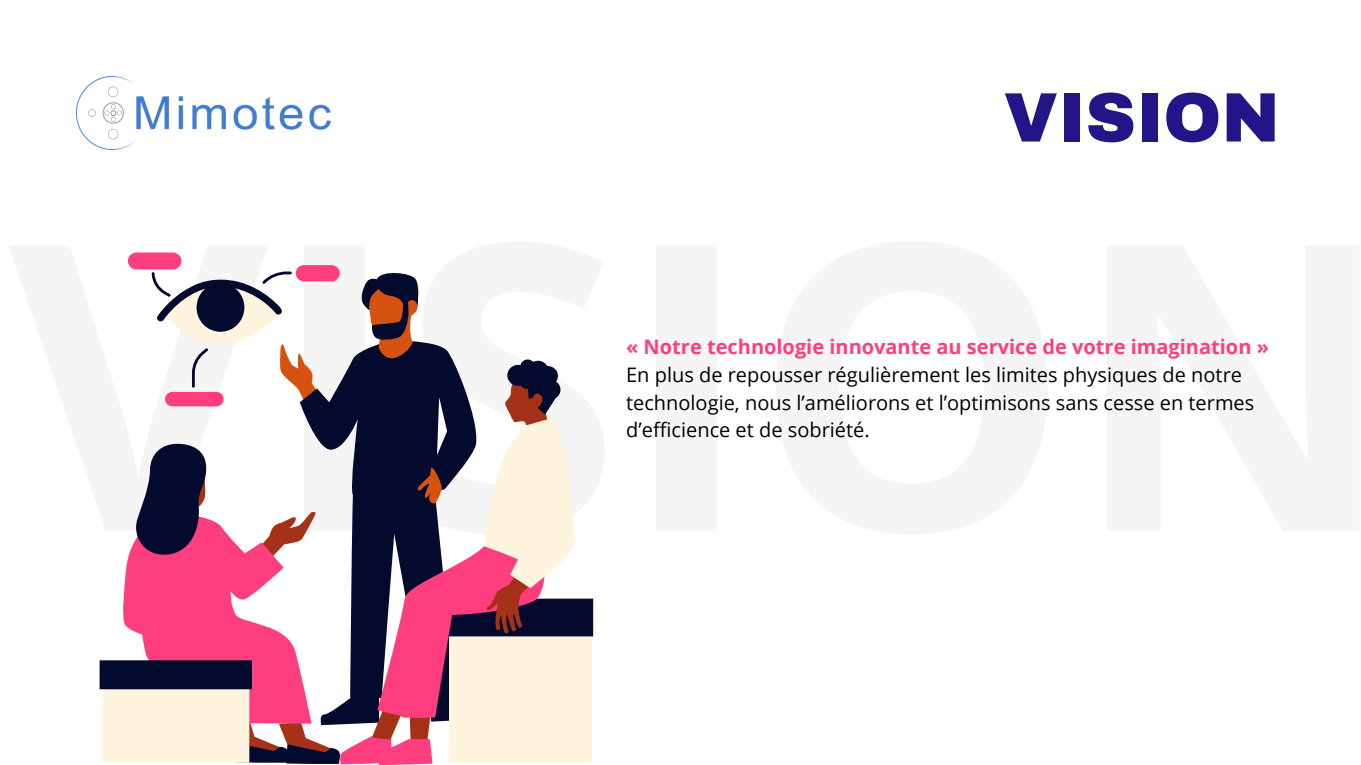
<style>
.page{position:relative;width:1361px;height:765px;background:#fff}
.page>*{position:absolute;margin:0;border:0;box-sizing:border-box;transform-origin:0 0}
.t1{font:700 399.3px "Open Sans";color:#000}
.t2{font:900 70px "Archivo";color:#211587}
.t3{font:20px/27.8px "Open Sans";color:#000}
.t4{font:700 20px "Open Sans";color:#ff3e7f}
</style>
<div class="page">
<img style="left:77px;top:77px;width:253px;height:72px">
<div style="left:449px;top:600px;width:142px;height:162px;background:#fff4de"></div>
<svg style="left:420px;top:342px;width:173px;height:294px"></svg>
<svg style="left:420px;top:373px;width:131px;height:45px"></svg>
<svg style="left:128px;top:253px;width:211px;height:16px"></svg>
<svg style="left:102px;top:418px;width:474px;height:345px;fill:#fff4de"></svg>
<svg style="left:507px;top:359px;width:53px;height:57px"></svg>
<svg style="left:228px;top:465px;width:317px;height:300px"></svg>
<svg style="left:100px;top:269px;width:320px;height:420px"></svg>
<p class="t2" style="left:1003px;top:80px;width:278px">VISION</p>
<h1 class="t1" style="left:9px;top:104px;width:1387px">VISION</h1>
<p class="t4" style="left:626px;top:333px;width:644px">« Notre technologie innovante au service de votre imagination »</p>
<p class="t3" style="left:626px;top:360px;width:629px">En plus de repousser régulièrement les limites physiques de notre technologie, nous l’améliorons et l’optimisons sans cesse en termes d’efficience et de sobriété.</p>
</div>
